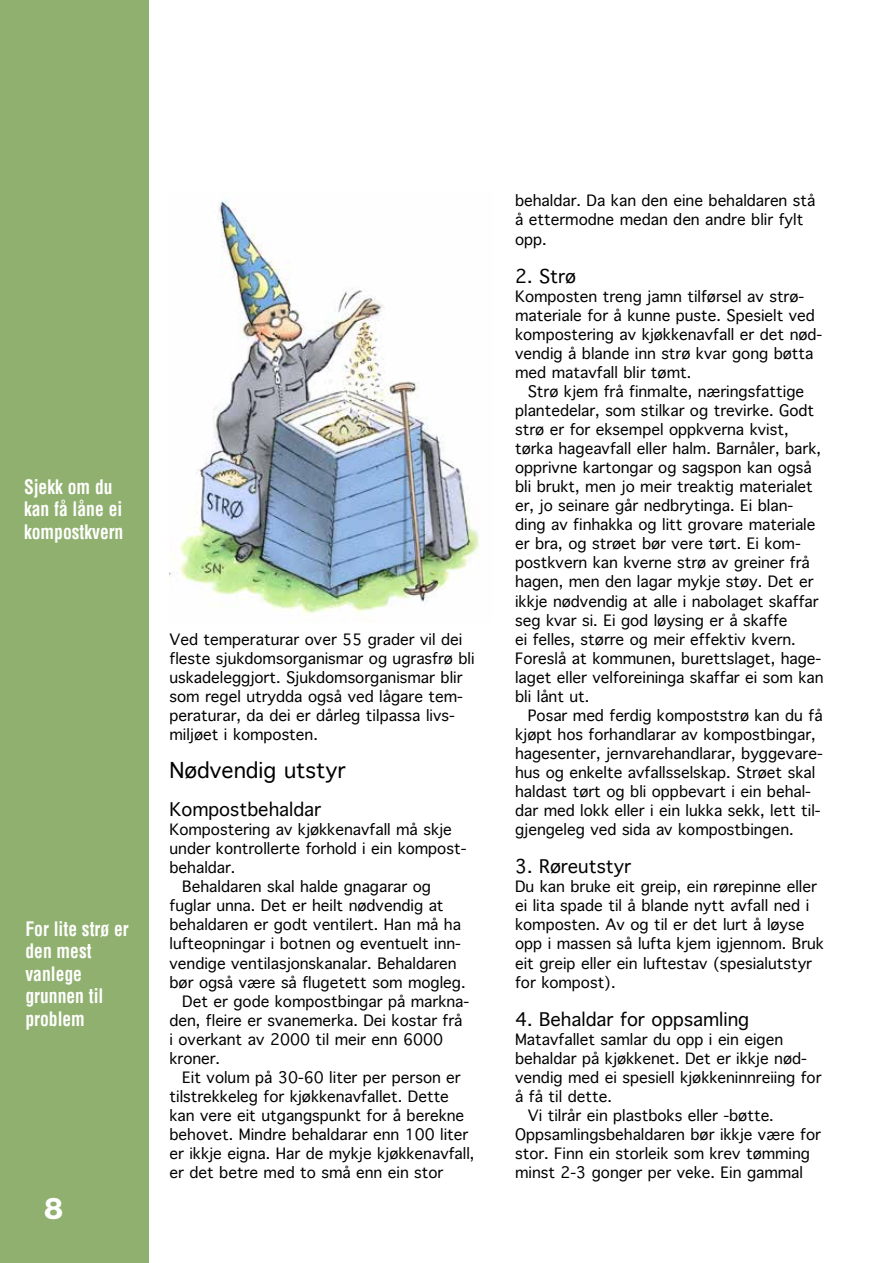
<style>
.page{position:relative;width:893px;height:1263px;background:#fff}
.page>*{position:absolute;margin:0;border:0;box-sizing:border-box;transform-origin:0 0}
.t1{font:800 30px "Helvetica Neue LT Pro";color:#fff}
.t2{font:21px "Geneva";color:#000}
.t3{font:700 condensed 19.5px/22.5px "Helvetica";color:#fff;scale:.9 1}
.t4{font:18px "Geneva";color:#000}
.t5{font:15px/19px "Geneva";color:#000}
</style>
<div class="page">
<div style="left:0;top:0;width:149px;height:1263px;background:#90b06f"></div>
<img style="left:170px;top:199px;width:310px;height:423px">
<h3 class="t3" style="left:24px;top:475px;width:112px">Sjekk om du kan få låne ei kompostkvern</h3>
<h3 class="t3" style="left:25px;top:917px;width:116px">For lite strø er den mest vanlege grunnen til problem</h3>
<h1 class="t1" style="left:44px;top:1190px;width:20px">8</h1>
<p class="t5" style="left:169px;top:629px;width:307px">Ved temperaturar over 55 grader vil dei fleste sjukdomsorganismar og ugrasfrø bli uskadeleggjort. Sjukdomsorganismar blir som regel utrydda også ved lågare tem&shy;peraturar, da dei er dårleg tilpassa livs&shy;miljøet i komposten.</p>
<h2 class="t2" style="left:169px;top:757px;width:178px">Nødvendig utstyr</h2>
<p class="t4" style="left:169px;top:798px;width:153px">Kompostbehaldar</p>
<p class="t5" style="left:169px;top:820px;width:284px">Kompostering av kjøkkenavfall må skje</p>
<p class="t5" style="left:169px;top:839px;width:298px">under kontrollerte forhold i ein kompost-</p>
<p class="t5" style="left:169px;top:858px;width:68px">behaldar.</p>
<p class="t5" style="left:182px;top:877px;width:250px">Behaldaren skal halde gnagarar og</p>
<p class="t5" style="left:169px;top:896px;width:276px">fuglar unna. Det er heilt nødvendig at</p>
<p class="t5" style="left:169px;top:915px;width:293px">behaldaren er godt ventilert. Han må ha</p>
<p class="t5" style="left:169px;top:934px;width:293px">lufteopningar i botnen og eventuelt inn-</p>
<p class="t5" style="left:169px;top:953px;width:289px">vendige ventilasjonskanalar. Behaldaren</p>
<p class="t5" style="left:169px;top:972px;width:298px">bør også være så flugetett som mogleg.</p>
<p class="t5" style="left:182px;top:991px;width:288px">Det er gode kompostbingar på markna-</p>
<p class="t5" style="left:169px;top:1010px;width:295px">den, fleire er svanemerka. Dei kostar frå</p>
<p class="t5" style="left:169px;top:1029px;width:275px">i overkant av 2000 til meir enn 6000</p>
<p class="t5" style="left:169px;top:1048px;width:52px">kroner.</p>
<p class="t5" style="left:182px;top:1067px;width:280px">Eit volum på 30-60 liter per person er</p>
<p class="t5" style="left:169px;top:1086px;width:281px">tilstrekkeleg for kjøkkenavfallet. Dette</p>
<p class="t5" style="left:169px;top:1105px;width:296px">kan vere eit utgangspunkt for å berekne</p>
<p class="t5" style="left:169px;top:1125px;width:300px">behovet. Mindre behaldarar enn 100 liter</p>
<p class="t5" style="left:169px;top:1144px;width:306px">er ikkje eigna. Har de mykje kjøkkenavfall,</p>
<p class="t5" style="left:169px;top:1163px;width:275px">er det betre med to små enn ein stor</p>
<p class="t5" style="left:515px;top:191px;width:302px">behaldar. Da kan den eine behaldaren stå å ettermodne medan den andre blir fylt opp.</p>
<p class="t4" style="left:515px;top:264px;width:62px">2. Strø</p>
<p class="t5" style="left:515px;top:286px;width:309px">Komposten treng jamn tilførsel av strø&shy;materiale for å kunne puste. Spesielt ved kompostering av kjøkkenavfall er det nød&shy;vendig å blande inn strø kvar gong bøtta med matavfall blir tømt.</p>
<p class="t5" style="left:515px;top:382px;width:310px;text-indent:13px">Strø kjem frå finmalte, næringsfattige plantedelar, som stilkar og trevirke. Godt strø er for eksempel oppkverna kvist, tørka hageavfall eller halm. Barnåler, bark, opprivne kartongar og sagspon kan også bli brukt, men jo meir treaktig materialet er, jo seinare går nedbrytinga. Ei blan&shy;ding av finhakka og litt grovare materiale er bra, og strøet bør vere tørt. Ei kom&shy;postkvern kan kverne strø av greiner frå hagen, men den lagar mykje støy. Det er ikkje nødvendig at alle i nabolaget skaffar seg kvar si. Ei god løysing er å skaffe<br>ei felles, større og meir effektiv kvern.<br>Foreslå at kommunen, burettslaget, hage&shy;laget eller velforeininga skaffar ei som kan bli lånt ut.</p>
<p class="t5" style="left:515px;top:705px;width:309px;text-indent:13px">Posar med ferdig kompoststrø kan du få kjøpt hos forhandlarar av kompostbingar, hagesenter, jernvarehandlarar, byggevare&shy;hus og enkelte avfallsselskap. Strøet skal haldast tørt og bli oppbevart i ein behal&shy;dar med lokk eller i ein lukka sekk, lett til&shy;gjengeleg ved sida av kompostbingen.</p>
<p class="t4" style="left:515px;top:855px;width:118px">3. Røreutstyr</p>
<p class="t5" style="left:515px;top:877px;width:310px">Du kan bruke eit greip, ein rørepinne eller ei lita spade til å blande nytt avfall ned i komposten. Av og til er det lurt å løyse opp i massen så lufta kjem igjennom. Bruk eit greip eller ein luftestav (spesialutstyr for kompost).</p>
<p class="t4" style="left:515px;top:1007px;width:236px">4. Behaldar for oppsamling</p>
<p class="t5" style="left:515px;top:1029px;width:269px">Matavfallet samlar du opp i ein eigen</p>
<p class="t5" style="left:515px;top:1048px;width:293px">behaldar på kjøkkenet. Det er ikkje nød-</p>
<p class="t5" style="left:515px;top:1067px;width:308px">vendig med ei spesiell kjøkkeninnreiing for</p>
<p class="t5" style="left:515px;top:1086px;width:98px">å få til dette.</p>
<p class="t5" style="left:528px;top:1105px;width:247px">Vi tilrår ein plastboks eller -bøtte.</p>
<p class="t5" style="left:515px;top:1125px;width:307px">Oppsamlingsbehaldaren bør ikkje være for</p>
<p class="t5" style="left:515px;top:1144px;width:296px">stor. Finn ein storleik som krev tømming</p>
<p class="t5" style="left:515px;top:1163px;width:289px">minst 2-3 gonger per veke. Ein gammal</p>
</div>
